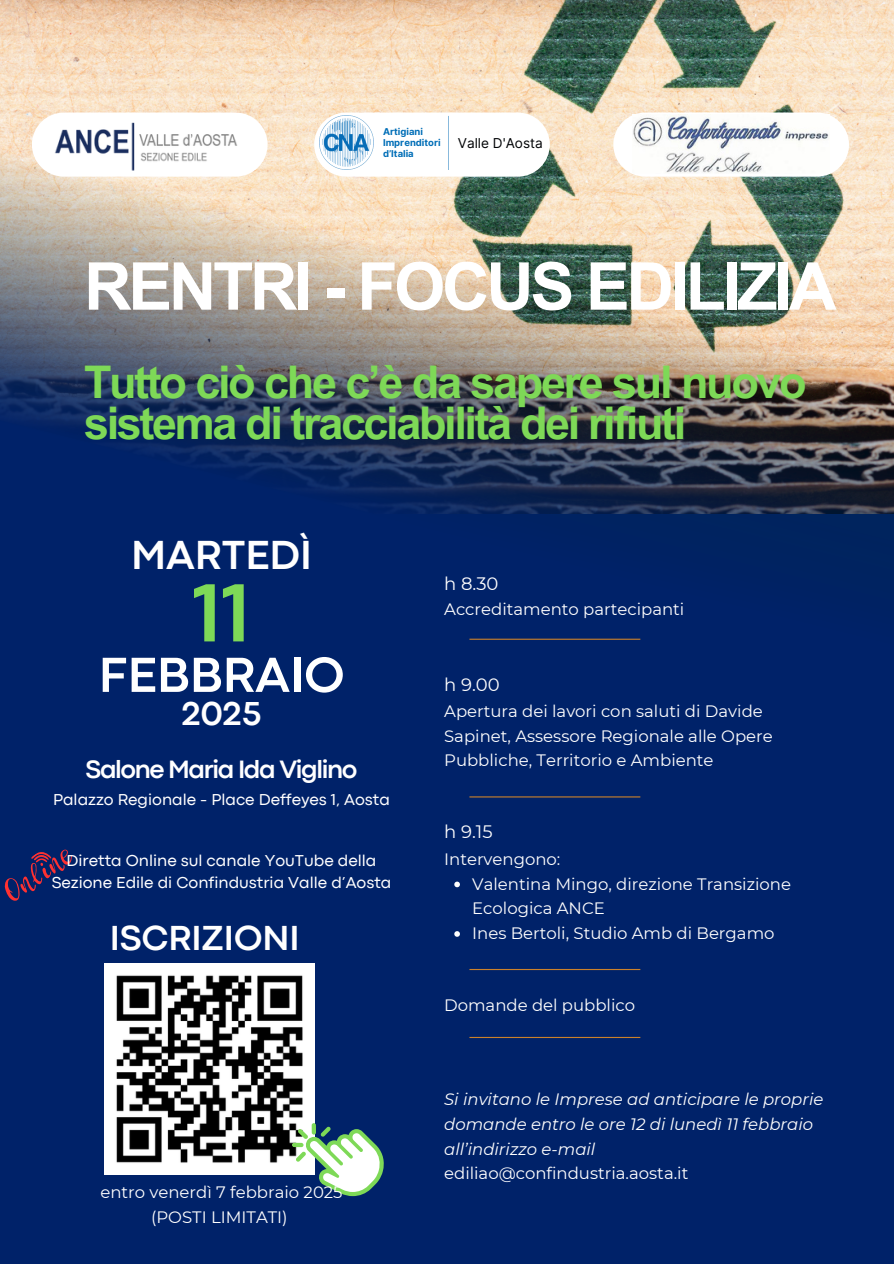
<style>
.page{position:relative;width:894px;height:1264px;background:#fff}
.page>*{position:absolute;margin:0;border:0;box-sizing:border-box;transform-origin:0 0}
.t1{font:700 85.95px "Codec Pro";color:#7ed957}
.t2{font:700 66px "Arial MT Pro";letter-spacing:-.055em;color:#fff}
.t3{font:700 51.3px "Codec Pro";color:#fff}
.t4{font:700 45px/40.5px "Arial MT Pro";letter-spacing:-.055em;color:#7ed957}
.t5{font:700 42.3px "Codec Pro";color:#fff}
.t6{font:700 36.3px "Codec Pro";color:#fff}
.t7{font:700 34.65px "Codec Pro";color:#fff}
.t8{font:700 26.25px "Codec Pro";letter-spacing:-.055em;color:#fff}
.t9{font:18px "Montserrat";color:#fff}
.t10{font:16.5px/24.8px "Montserrat";color:#fff}
.t11{font:italic 16.5px/24.8px "Montserrat";color:#fff}
.t12{font:16.5px/22.5px "Codec Pro";color:#fff;text-align:center}
.t13{font:13.65px "Inter";color:#000305}
.t14{font:700 9.45px/10.9px "Inter";color:#006eb7}
.s1{font-style:normal}
</style>
<div class="page">
<div style="left:0;top:0;width:893px;height:1263px;background:#002269"></div>
<img style="left:0;top:0;width:893px;height:136px">
<img style="left:0;top:136px;width:893px;height:504px">
<img style="left:37px;top:112px;width:293px;height:90px">
<hr style="left:469px;top:638px;width:171px;height:1px;background:#cb812b">
<hr style="left:469px;top:796px;width:171px;height:1px;background:#cb812b">
<hr style="left:469px;top:968px;width:171px;height:2px;background:#cb812b">
<hr style="left:469px;top:1036px;width:171px;height:2px;background:#cb812b">
<div style="left:314px;top:112px;width:235px;height:65px;background:#fff;border-radius:32px"></div>
<div style="left:613px;top:112px;width:235px;height:65px;background:#fff;border-radius:32px"></div>
<img style="left:104px;top:963px;width:210px;height:211px">
<svg style="left:292px;top:1123px;width:91px;height:73px"></svg>
<img style="left:632px;top:114px;width:197px;height:59px">
<svg style="left:4px;top:849px;width:68px;height:52px"></svg>
<svg style="left:454px;top:881px;width:6px;height:6px"></svg>
<svg style="left:454px;top:931px;width:6px;height:5px"></svg>
<img style="left:319px;top:116px;width:54px;height:54px">
<svg style="left:448px;top:116px;width:1px;height:54px"></svg>
<p class="t14" style="left:383px;top:126px;width:59px">Artigiani<br>Imprenditori d’Italia</p>
<p class="t13" style="left:457px;top:135px;width:86px">Valle D'Aosta</p>
<p class="t2" style="left:84px;top:262px;width:753px">RENTRI - FOCUS EDILIZIA</p>
<p class="t4" style="left:84px;top:368px;width:724px">Tutto ciò che c’è da sapere sul nuovo sistema di tracciabilità dei rifiuti</p>
<p class="t5" style="left:131px;top:539px;width:182px">MARTEDÌ</p>
<h4 class="t1" style="left:192px;top:582px;width:59px">11</h4>
<h1 class="t3" style="left:99px;top:656px;width:247px">FEBBRAIO</h1>
<p class="t7" style="left:181px;top:701px;width:81px">2025</p>
<h3 class="t8" style="left:85px;top:759px;width:273px">Salone Maria Ida Viglino</h3>
<p class="t12" style="left:53px;top:789px;width:338px">Palazzo Regionale - Place Deffeyes 1, Aosta</p>
<p class="t12" style="left:52px;top:850px;width:341px">Diretta Online sul canale YouTube della<br>Sezione Edile di Confindustria Valle d’Aosta</p>
<p class="t6" style="left:110px;top:925px;width:191px">ISCRIZIONI</p>
<p class="t10" style="left:100px;top:1180px;width:244px">entro venerdì 7 febbraio 2025</p>
<p class="t10" style="left:151px;top:1204px;width:138px">(POSTI LIMITATI)</p>
<p class="t9" style="left:444px;top:572px;width:56px">h 8.30</p>
<p class="t10" style="left:444px;top:596px;width:242px">Accreditamento partecipanti</p>
<h2 class="t9" style="left:444px;top:673px;width:57px">h 9.00</h2>
<p class="t10" style="left:444px;top:698px;width:330px">Apertura dei lavori con saluti di Davide<br>Sapinet, Assessore Regionale alle Opere<br>Pubbliche, Territorio e Ambiente</p>
<h6 class="t9" style="left:444px;top:821px;width:50px">h 9.15</h6>
<p class="t10" style="left:444px;top:846px;width:118px">Intervengono:</p>
<p class="t10" style="left:472px;top:871px;width:320px">Valentina Mingo, direzione Transizione<br>Ecologica ANCE</p>
<p class="t10" style="left:472px;top:920px;width:304px">Ines Bertoli, Studio Amb di Bergamo</p>
<p class="t10" style="left:444px;top:992px;width:192px">Domande del pubblico</p>
<p class="t11" style="left:444px;top:1086px;width:380px">Si invitano le Imprese ad anticipare le proprie domande entro le ore 12 di lunedì 11 febbraio all’indirizzo e-mail <span class="s1">ediliao@confindustria.aosta.it</span></p>
</div>
